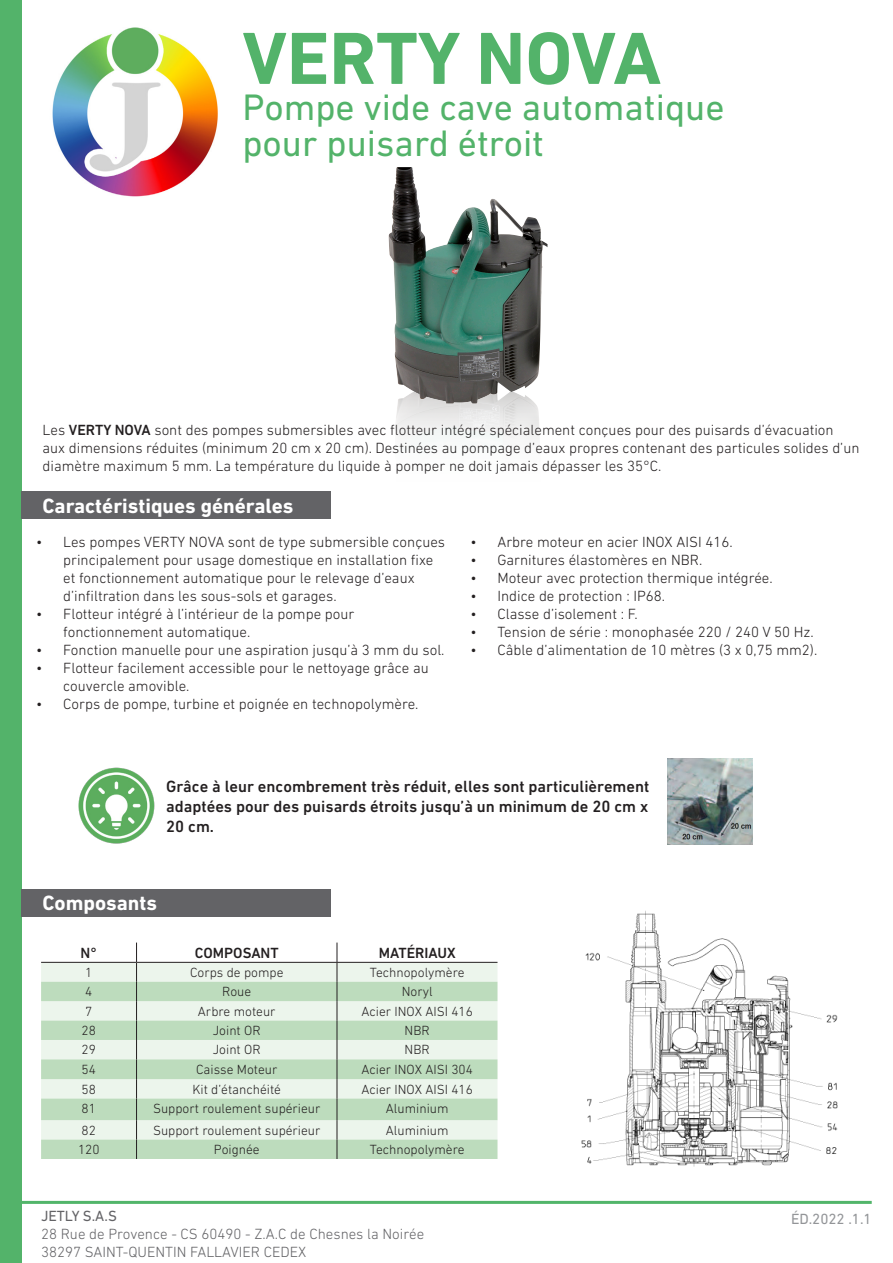
<style>
.page{position:relative;width:893px;height:1263px;background:#fff}
.page>*{position:absolute;margin:0;border:0;box-sizing:border-box;transform-origin:0 0}
.t1{font:700 75px "DIN Next LT Pro";color:#53b36a}
.t2{font:37.5px "DIN Next LT Pro";color:#53b36a}
.t3{font:700 21px "DIN Next LT Pro";color:#fff}
.t4{font:500 16.5px/19.8px "DIN Next LT Pro";color:#231f20;text-align:justify}
.t5{font:300 15px/18px "DIN Next LT Pro";color:#231f20}
.t6{font:300 15px "DIN Next LT Pro";color:#636366}
.t7{font:500 15px "DIN Next LT Pro";color:#231f20}
.t8{font:15px "DIN Next LT Pro";color:#939598}
.t9{font:15px "DIN Next LT Pro";color:#636366}
.t10{font:300 13.5px "DIN Next LT Pro";color:#231f20}
.s1{font-weight:500}
</style>
<div class="page">
<img style="left:52px;top:27px;width:166px;height:170px">
<div style="left:0;top:0;width:21px;height:1263px;background:#53b36a"></div>
<div style="left:21px;top:491px;width:309px;height:28px;background:#636366"></div>
<hr style="left:21px;top:1201px;width:851px;height:3px;background:#52b56a">
<img style="left:389px;top:167px;width:158px;height:236px">
<img style="left:79px;top:768px;width:75px;height:76px">
<div style="left:21px;top:889px;width:309px;height:27px;background:#636366"></div>
<div style="left:41px;top:963px;width:456px;height:19px;background:#ecf5ec"></div>
<svg style="left:41px;top:982px;width:456px;height:177px;background:#d1e6d1"></svg>
<svg style="left:136px;top:942px;width:1px;height:217px"></svg>
<svg style="left:337px;top:942px;width:1px;height:217px"></svg>
<hr style="left:41px;top:962px;width:96px;height:1px;background:#231f20">
<hr style="left:137px;top:962px;width:200px;height:1px;background:#231f20">
<hr style="left:337px;top:962px;width:160px;height:1px;background:#231f20">
<img style="left:544px;top:910px;width:328px;height:291px">
<img style="left:668px;top:759px;width:85px;height:85px">
<p class="t1" style="left:242px;top:15px;width:421px">VERTY NOVA</p>
<p class="t2" style="left:242px;top:86px;width:484px">Pompe vide cave automatique</p>
<p class="t2" style="left:242px;top:122px;width:303px">pour puisard étroit</p>
<p class="t5" style="left:43px;top:420px;width:818px">Les <span class="s1">VERTY NOVA</span> sont des pompes submersibles avec flotteur intégré spécialement conçues pour des puisards d’évacuation aux dimensions réduites (minimum 20 cm x 20 cm). Destinées au pompage d’eaux propres contenant des particules solides d’un diamètre maximum 5 mm. La température du liquide à pomper ne doit jamais dépasser les 35°C.</p>
<p class="t3" style="left:43px;top:493px;width:252px">Caractéristiques générales</p>
<p class="t5" style="left:63px;top:533px;width:384px;text-indent:-27px">• Les pompes VERTY NOVA sont de type submersible conçues principalement pour usage domestique en installation fixe et fonctionnement automatique pour le relevage d’eaux d’infiltration dans les sous-sols et garages.</p>
<p class="t5" style="left:63px;top:605px;width:293px;text-indent:-27px">• Flotteur intégré à l’intérieur de la pompe pour fonctionnement automatique.</p>
<p class="t5" style="left:36px;top:641px;width:410px">• Fonction manuelle pour une aspiration jusqu’à 3 mm du sol.</p>
<p class="t5" style="left:63px;top:659px;width:367px;text-indent:-27px">• Flotteur facilement accessible pour le nettoyage grâce au couvercle amovible.</p>
<p class="t5" style="left:36px;top:695px;width:384px">• Corps de pompe, turbine et poignée en technopolymère.</p>
<p class="t5" style="left:470px;top:533px;width:264px">• Arbre moteur en acier INOX AISI 416.</p>
<p class="t5" style="left:470px;top:551px;width:233px">• Garnitures élastomères en NBR.</p>
<p class="t5" style="left:470px;top:569px;width:304px">• Moteur avec protection thermique intégrée.</p>
<p class="t5" style="left:470px;top:587px;width:196px">• Indice de protection : IP68.</p>
<p class="t5" style="left:470px;top:605px;width:169px">• Classe d’isolement : F.</p>
<p class="t5" style="left:470px;top:623px;width:345px">• Tension de série : monophasée 220 / 240 V 50 Hz.</p>
<p class="t5" style="left:470px;top:641px;width:348px">• Câble d’alimentation de 10 mètres (3 x 0,75 mm2).</p>
<p class="t4" style="left:166px;top:777px;width:485px">Grâce à leur encombrement très réduit, elles sont particulièrement adaptées pour des puisards étroits jusqu’à un minimum de 20 cm x 20 cm.</p>
<p class="t3" style="left:43px;top:891px;width:116px">Composants</p>
<p class="t7" style="left:80px;top:944px;width:18px">N°</p>
<p class="t7" style="left:195px;top:944px;width:85px">COMPOSANT</p>
<p class="t7" style="left:379px;top:944px;width:78px">MATÉRIAUX</p>
<p class="t10" style="left:85px;top:964px;width:9px">1</p>
<p class="t10" style="left:190px;top:964px;width:95px">Corps de pompe</p>
<p class="t10" style="left:370px;top:964px;width:96px">Technopolymère</p>
<p class="t10" style="left:85px;top:984px;width:9px">4</p>
<p class="t10" style="left:222px;top:984px;width:31px">Roue</p>
<p class="t10" style="left:402px;top:984px;width:32px">Noryl</p>
<p class="t10" style="left:85px;top:1003px;width:9px">7</p>
<p class="t10" style="left:198px;top:1003px;width:79px">Arbre moteur</p>
<p class="t10" style="left:361px;top:1003px;width:113px">Acier INOX AISI 416</p>
<p class="t10" style="left:82px;top:1022px;width:16px">28</p>
<p class="t10" style="left:213px;top:1022px;width:49px">Joint OR</p>
<p class="t10" style="left:405px;top:1022px;width:27px">NBR</p>
<p class="t10" style="left:82px;top:1042px;width:16px">29</p>
<p class="t10" style="left:213px;top:1042px;width:49px">Joint OR</p>
<p class="t10" style="left:405px;top:1042px;width:27px">NBR</p>
<p class="t10" style="left:82px;top:1061px;width:16px">54</p>
<p class="t10" style="left:196px;top:1061px;width:83px">Caisse Moteur</p>
<p class="t10" style="left:361px;top:1061px;width:113px">Acier INOX AISI 304</p>
<p class="t10" style="left:82px;top:1081px;width:16px">58</p>
<p class="t10" style="left:192px;top:1081px;width:90px">Kit d’étanchéité</p>
<p class="t10" style="left:361px;top:1081px;width:113px">Acier INOX AISI 416</p>
<p class="t10" style="left:82px;top:1100px;width:16px">81</p>
<p class="t10" style="left:153px;top:1100px;width:169px">Support roulement supérieur</p>
<p class="t10" style="left:386px;top:1100px;width:64px">Aluminium</p>
<p class="t10" style="left:82px;top:1122px;width:16px">82</p>
<p class="t10" style="left:153px;top:1122px;width:169px">Support roulement supérieur</p>
<p class="t10" style="left:386px;top:1122px;width:64px">Aluminium</p>
<p class="t10" style="left:78px;top:1141px;width:23px">120</p>
<p class="t10" style="left:214px;top:1141px;width:47px">Poignée</p>
<p class="t10" style="left:370px;top:1141px;width:96px">Technopolymère</p>
<p class="t9" style="left:41px;top:1207px;width:77px">JETLY S.A.S</p>
<p class="t6" style="left:41px;top:1225px;width:385px">28 Rue de Provence - CS 60490 - Z.A.C de Chesnes la Noirée</p>
<p class="t6" style="left:41px;top:1243px;width:267px">38297 SAINT-QUENTIN FALLAVIER CEDEX</p>
<p class="t8" style="left:791px;top:1210px;width:82px">ÉD.2022 .1.1</p>
</div>
